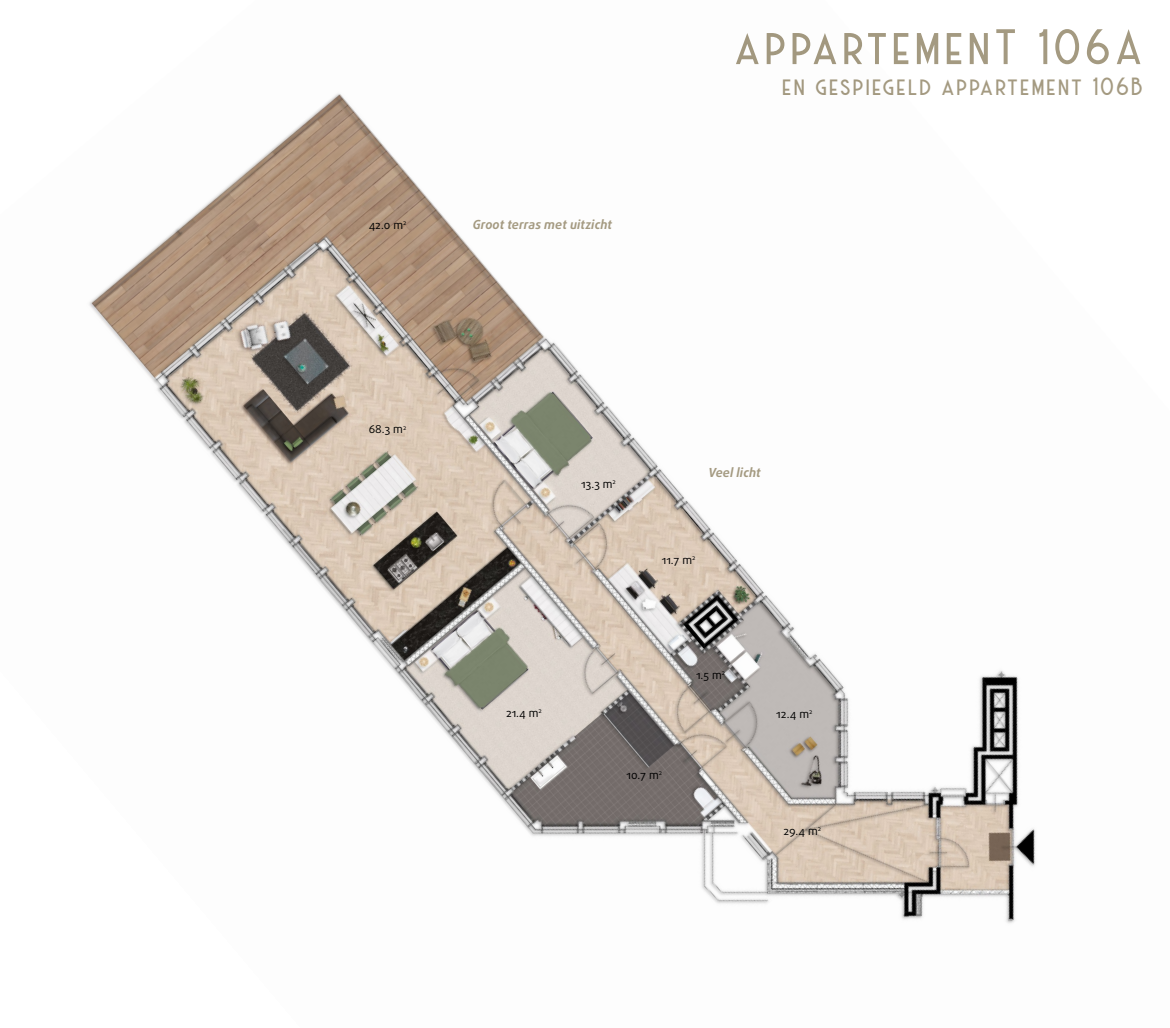
<style>
.page{position:relative;width:1170px;height:1028px;background:#fff}
.page>*{position:absolute;margin:0;border:0;box-sizing:border-box;transform-origin:0 0}
.t1{font:50px "Haarlem Deco";letter-spacing:.1em;color:#a49a81}
.t2{font:25px "Haarlem Deco";letter-spacing:.1em;color:#a49a81}
.t3{font:italic 700 12.5px "Daxline Pro";letter-spacing:.005em;color:#a49a81}
.t4{font:11.25px "Daxline Pro";color:#000}
</style>
<div class="page">
<img style="left:89px;top:93px;width:947px;height:830px">
<p class="t4" style="left:368px;top:217px;width:39px">42.0 m<sup>2</sup></p>
<p class="t3" style="left:472px;top:216px;width:141px">Groot terras met uitzicht</p>
<h1 class="t1" style="left:736px;top:19px;width:408px">appartemenT 106A</h1>
<h2 class="t2" style="left:783px;top:73px;width:361px">en gespiegeld appartement 106B</h2>
<p class="t4" style="left:369px;top:422px;width:39px">68.3 m<sup>2</sup></p>
<p class="t4" style="left:581px;top:476px;width:36px">13.3 m<sup>2</sup></p>
<p class="t3" style="left:708px;top:464px;width:54px">Veel licht</p>
<p class="t4" style="left:661px;top:552px;width:35px">11.7 m<sup>2</sup></p>
<p class="t4" style="left:506px;top:705px;width:37px">21.4 m<sup>2</sup></p>
<p class="t4" style="left:696px;top:667px;width:30px">1.5 m<sup>2</sup></p>
<p class="t4" style="left:626px;top:767px;width:37px">10.7 m<sup>2</sup></p>
<p class="t4" style="left:776px;top:706px;width:38px">12.4 m<sup>2</sup></p>
<p class="t4" style="left:783px;top:823px;width:39px">29.4 m<sup>2</sup></p>
</div>
